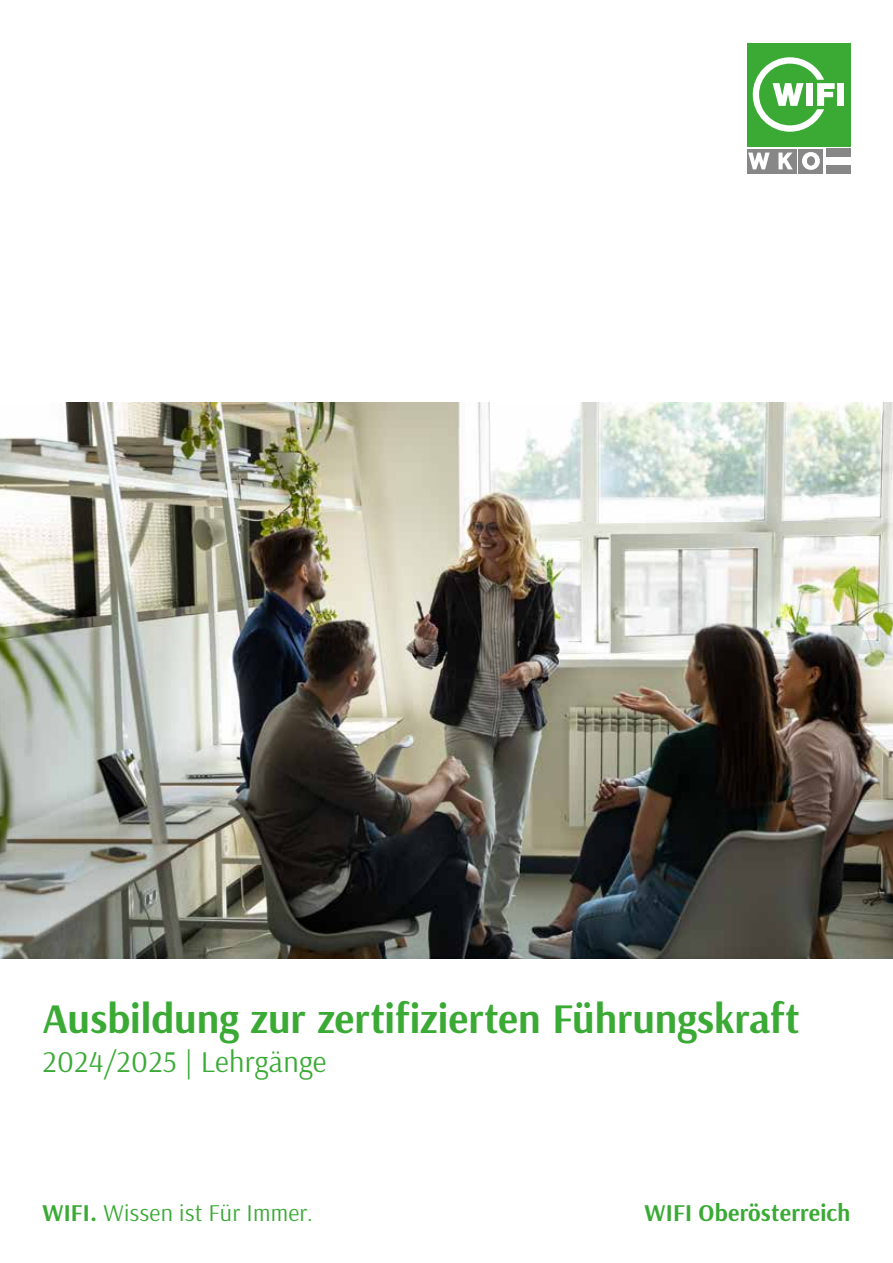
<style>
.page{position:relative;width:893px;height:1263px;background:#fff}
.page>*{position:absolute;margin:0;border:0;box-sizing:border-box;transform-origin:0 0}
.t1{font:700 42px "Arsenal";letter-spacing:-.005em;color:#3aaa35}
.t2{font:30px "Arsenal";letter-spacing:.01em;color:#3aaa35}
.t3{font:24px "Arsenal";letter-spacing:.01em;color:#3aaa35}
.t4{font:700 24px "Arsenal";letter-spacing:.01em;color:#3aaa35}
.s1{font-weight:700}
</style>
<div class="page">
<div style="left:747px;top:43px;width:103px;height:103px;background:#3aaa35"></div>
<div style="left:798px;top:149px;width:25px;height:25px;background:#878787"></div>
<div style="left:772px;top:149px;width:25px;height:25px;background:#878787"></div>
<svg style="left:778px;top:153px;width:15px;height:16px"></svg>
<div style="left:747px;top:149px;width:24px;height:25px;background:#878787"></div>
<svg style="left:748px;top:153px;width:22px;height:16px"></svg>
<div style="left:826px;top:165px;width:24px;height:9px;background:#878787"></div>
<svg style="left:802px;top:152px;width:18px;height:18px"></svg>
<div style="left:807px;top:156px;width:8px;height:9px;background:#878787;border-radius:50%"></div>
<svg style="left:753px;top:57px;width:82px;height:75px"></svg>
<div style="left:837px;top:83px;width:7px;height:23px;background:#fff"></div>
<div style="left:826px;top:149px;width:24px;height:8px;background:#878787"></div>
<img style="left:0;top:402px;width:893px;height:557px">
<p class="t1" style="left:43px;top:989px;width:759px">Ausbildung zur zertifizierten Führungskraft</p>
<p class="t2" style="left:43px;top:1041px;width:285px">2024/2025 | Lehrgänge</p>
<p class="t3" style="left:43px;top:1197px;width:272px"><span class="s1">WIFI.</span> Wissen ist Für Immer.</p>
<p class="t4" style="left:645px;top:1196px;width:207px">WIFI Oberösterreich</p>
</div>
